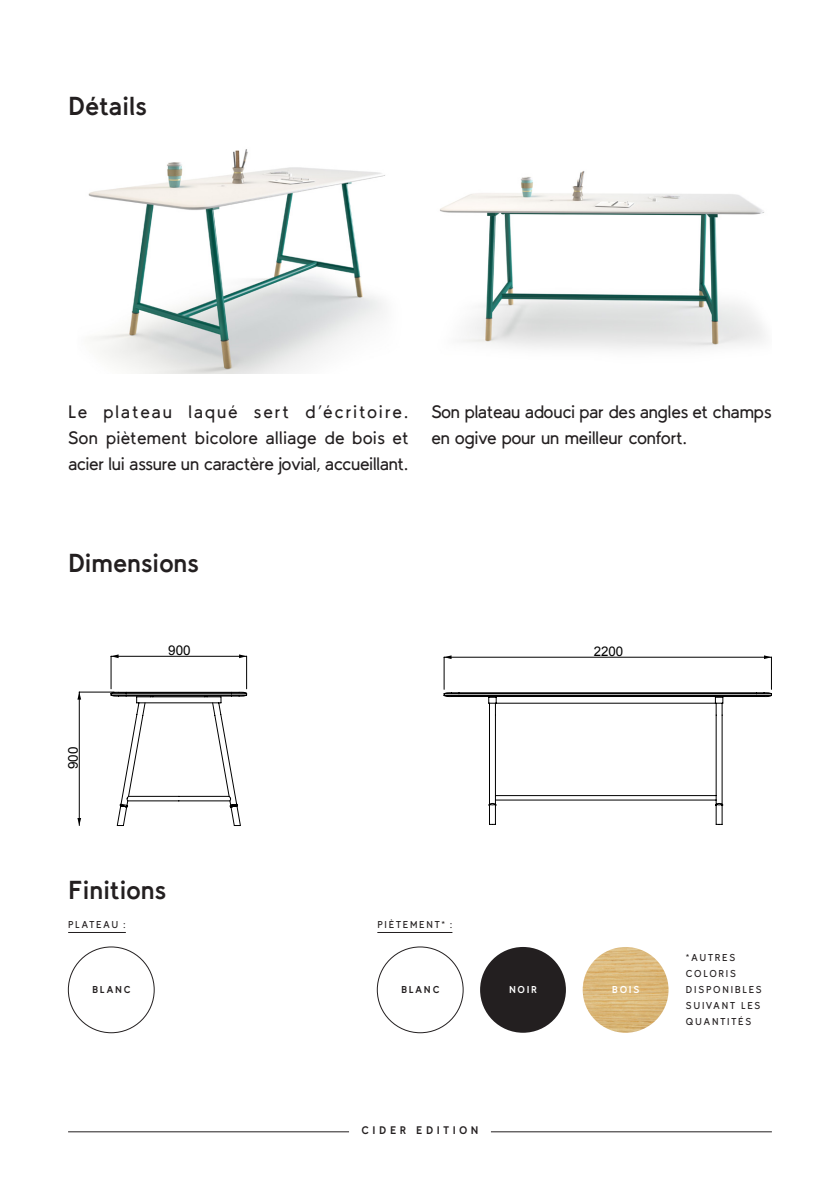
<style>
.page{position:relative;width:840px;height:1191px;background:#fff}
.page>*{position:absolute;margin:0;border:0;box-sizing:border-box;transform-origin:0 0}
.Titre_Designer{font:700 26px "Tilde";letter-spacing:-.01em;color:#231f20}
.Texte_courant{font:18px/26px "Tilde";letter-spacing:-.035em;color:#231f20;text-align:justify}
.t1{font:13.4px "Arial";color:#000}
.t2{font:13.2px "Arial";color:#000}
.t3{font:700 11px "Tilde";letter-spacing:.325em;color:#231f20}
.Texte_courant-2{font:10px/16px "Tilde";letter-spacing:.18em;color:#231f20}
.Texte_courant-3{font:700 10px "Tilde";letter-spacing:.18em;color:#231f20}
.Texte_courant-4{font:700 10px "Tilde";letter-spacing:.17em;color:#fff}
</style>
<div class="page">
<hr style="left:68px;top:1131px;width:281px;height:1px;background:#231f20">
<hr style="left:490px;top:1131px;width:281px;height:1px;background:#231f20">
<hr style="left:68px;top:932px;width:58px;height:1px;background:#231f20">
<hr style="left:377px;top:932px;width:75px;height:1px;background:#231f20">
<img style="left:582px;top:947px;width:86px;height:85px;border-radius:43px">
<div style="left:480px;top:947px;width:85px;height:85px;background:#231f20;border-radius:50%"></div>
<img style="left:440px;top:171px;width:325px;height:179px">
<img style="left:88px;top:149px;width:297px;height:224px">
<hr style="left:111px;top:656px;width:1px;height:33px;background:#000">
<hr style="left:246px;top:656px;width:1px;height:33px;background:#000">
<hr style="left:111px;top:656px;width:135px;height:1px;background:#000">
<svg style="left:111px;top:654px;width:7px;height:4px"></svg>
<svg style="left:239px;top:654px;width:7px;height:4px"></svg>
<hr style="left:79px;top:691px;width:35px;height:1px;background:#000">
<hr style="left:79px;top:692px;width:1px;height:133px;background:#000">
<svg style="left:77px;top:818px;width:4px;height:7px"></svg>
<svg style="left:77px;top:692px;width:4px;height:7px"></svg>
<svg style="left:110px;top:691px;width:138px;height:135px"></svg>
<hr style="left:443px;top:657px;width:1px;height:32px;background:#000">
<hr style="left:770px;top:657px;width:1px;height:32px;background:#000">
<hr style="left:444px;top:657px;width:327px;height:1px;background:#000">
<svg style="left:444px;top:655px;width:7px;height:4px"></svg>
<svg style="left:763px;top:655px;width:8px;height:4px"></svg>
<svg style="left:443px;top:692px;width:329px;height:133px"></svg>
<p class="Titre_Designer" style="left:68px;top:90px;width:80px">Détails</p>
<p class="Texte_courant" style="left:68px;top:399px;width:342px">Le plateau laqué sert d’écritoire.<br>Son piètement bicolore alliage de bois et acier lui assure un caractère jovial, accueillant.</p>
<p class="Texte_courant" style="left:431px;top:399px;width:342px">Son plateau adouci par des angles et champs en ogive pour un meilleur confort.</p>
<p class="Titre_Designer" style="left:68px;top:548px;width:133px">Dimensions</p>
<p class="t1" style="left:64px;top:769px;width:24px;rotate:-90deg">900</p>
<p class="t1" style="left:168px;top:641px;width:24px">900</p>
<p class="Titre_Designer" style="left:68px;top:874px;width:100px">Finitions</p>
<p class="Texte_courant-2" style="left:68px;top:917px;width:59px">PLATEAU :</p>
<p class="Texte_courant-2" style="left:377px;top:917px;width:76px">PIÈTEMENT* :</p>
<p class="t2" style="left:593px;top:642px;width:31px">2200</p>
<p class="Texte_courant-3" style="left:92px;top:984px;width:40px">BLANC</p>
<p class="Texte_courant-3" style="left:401px;top:984px;width:40px">BLANC</p>
<p class="Texte_courant-4" style="left:508px;top:984px;width:29px">NOIR</p>
<p class="Texte_courant-4" style="left:611px;top:984px;width:29px">BOIS</p>
<p class="t3" style="left:361px;top:1124px;width:118px">CIDER EDITION</p>
<p class="Texte_courant-2" style="left:685px;top:950px;width:52px">*AUTRES<br>COLORIS</p>
<p class="Texte_courant-2" style="left:685px;top:982px;width:77px">DISPONIBLES</p>
<p class="Texte_courant-2" style="left:685px;top:998px;width:76px">SUIVANT LES<br>QUANTITÉS</p>
</div>
